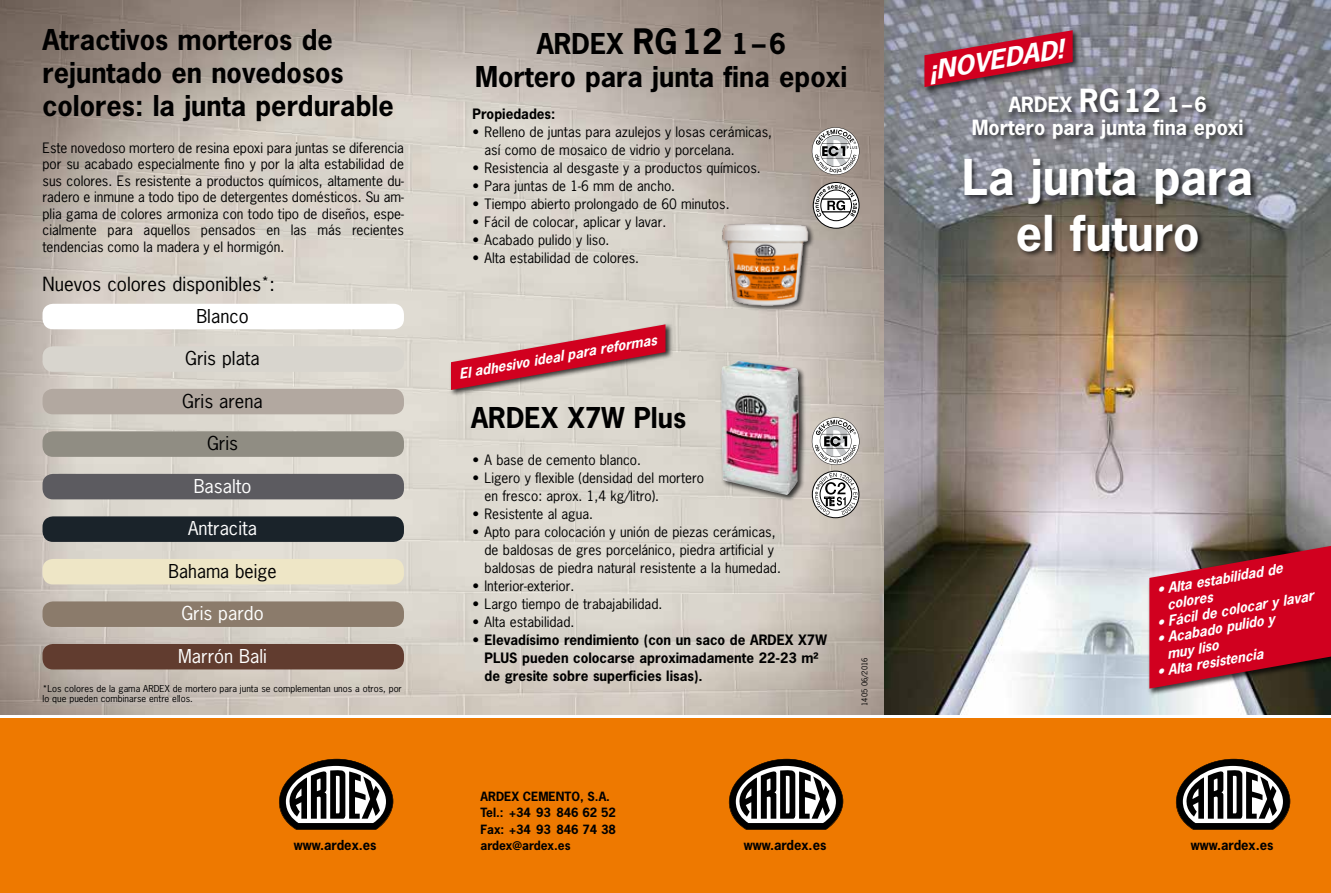
<style>
.page{position:relative;width:1331px;height:893px;background:#fff}
.page>*{position:absolute;margin:0;border:0;box-sizing:border-box;transform-origin:0 0}
.t1{font:700 46.5px/55.8px "News Gothic";color:#fff;text-align:center}
.t2{font:700 27px/33px "News Gothic Std";color:#000}
.t3{font:italic 700 24.45px "News Gothic Std";color:#fff;scale:1.07 1}
.t4{font:700 19.65px/22.5px "News Gothic Std";color:#fff;text-align:center}
.t5{font:18.3px "News Gothic Std";color:#000}
.t6{font:18px "News Gothic Std";color:#000}
.t7{font:18px "News Gothic Std";color:#fff}
.t8{font:13.5px/18px "News Gothic Std";color:#000}
.t9{font:13.5px/16.5px "News Gothic";color:#000;text-align:justify}
.t10{font:700 13.5px/18px "News Gothic Std";color:#000}
.t11{font:italic 700 13.5px/16.2px "News Gothic Std";color:#fff}
.t12{font:700 13.05px "News Gothic Std";color:#000}
.t13{font:700 12px/16.5px "News Gothic Std";color:#000}
.t14{font:9px/10.8px "News Gothic Std";color:#000}
.t15{font:7.5px "News Gothic";color:#000}
.s1{font-size:33px}
.s2{font-weight:400}
.s3{font-size:30px}
.s4{font-size:11.25px}
</style>
<div class="page">
<img style="left:0;top:0;width:1331px;height:714px">
<div style="left:0;top:719px;width:1331px;height:174px;background:#ee7900"></div>
<svg style="left:729px;top:759px;width:114px;height:71px"></svg>
<svg style="left:1176px;top:759px;width:114px;height:71px"></svg>
<svg style="left:279px;top:759px;width:114px;height:71px"></svg>
<div style="left:1148px;top:539px;width:183px;height:157px;background:#000;opacity:.75"></div>
<svg style="left:1149px;top:540px;width:182px;height:149px"></svg>
<div style="left:971px;top:87px;width:279px;height:59px;background:#000;opacity:.65"></div>
<div style="left:963px;top:157px;width:295px;height:101px;background:#000;opacity:.65"></div>
<div style="left:923px;top:29px;width:157px;height:65px;background:#000;opacity:.65"></div>
<svg style="left:924px;top:30px;width:149px;height:57px"></svg>
<div style="left:43px;top:304px;width:361px;height:25px;background:#fff;border-radius:10px"></div>
<div style="left:43px;top:559px;width:361px;height:25px;background:#eee6c6;border-radius:10px"></div>
<div style="left:43px;top:431px;width:361px;height:26px;background:#908d83;border-radius:10px"></div>
<div style="left:43px;top:346px;width:361px;height:26px;background:#d8d5ce;border-radius:10px"></div>
<div style="left:43px;top:601px;width:361px;height:26px;background:#8b7b6b;border-radius:10px"></div>
<div style="left:43px;top:474px;width:361px;height:25px;background:#5c5b60;border-radius:10px"></div>
<div style="left:43px;top:389px;width:361px;height:25px;background:#b2a8a0;border-radius:10px"></div>
<div style="left:43px;top:644px;width:361px;height:25px;background:#613c2f;border-radius:10px"></div>
<div style="left:43px;top:516px;width:361px;height:26px;background:#1a232a;border-radius:10px"></div>
<div style="left:721px;top:222px;width:94px;height:90px;background:#000;opacity:.75"></div>
<img style="left:719px;top:211px;width:90px;height:97px">
<div style="left:720px;top:360px;width:86px;height:142px;background:#000;opacity:.75"></div>
<img style="left:721px;top:361px;width:77px;height:134px">
<div style="left:449px;top:323px;width:224px;height:74px;background:#000;opacity:.75"></div>
<svg style="left:451px;top:324px;width:214px;height:66px"></svg>
<svg style="left:812px;top:127px;width:47px;height:48px"></svg>
<div style="left:813px;top:182px;width:46px;height:46px;background:#fff;border-radius:50%"></div>
<div style="left:813px;top:182px;width:46px;height:46px;border:1px solid #000;border-radius:50%"></div>
<svg style="left:815px;top:184px;width:42px;height:37px"></svg>
<svg style="left:812px;top:417px;width:47px;height:48px"></svg>
<svg style="left:812px;top:471px;width:47px;height:47px"></svg>
<svg style="left:814px;top:651px;width:7px;height:10px"></svg>
<h2 class="t2" style="left:43px;top:23px;width:353px">Atractivos morteros de rejuntado en novedosos colores: la junta perdurable</h2>
<p class="t9" style="left:43px;top:139px;width:363px">Este novedoso mortero de resina epoxi para juntas se diferencia por su acabado especialmente fino y por la alta estabilidad de sus colores. Es resistente a productos químicos, altamente du&shy;radero e inmune a todo tipo de detergentes domésticos. Su am&shy;plia gama de colores armoniza con todo tipo de diseños, espe&shy;cialmente para aquellos pensados en las más recientes tendencias como la madera y el hormigón.</p>
<h3 class="t5" style="left:43px;top:272px;width:234px">Nuevos colores disponibles<sup>*</sup>:</h3>
<h3 class="t6" style="left:196px;top:304px;width:54px">Blanco</h3>
<h3 class="t6" style="left:185px;top:347px;width:76px">Gris plata</h3>
<h3 class="t6" style="left:182px;top:389px;width:82px">Gris arena</h3>
<h3 class="t6" style="left:207px;top:432px;width:32px">Gris</h3>
<h3 class="t7" style="left:194px;top:474px;width:59px">Basalto</h3>
<h3 class="t7" style="left:188px;top:517px;width:70px">Antracita</h3>
<h3 class="t6" style="left:168px;top:560px;width:110px">Bahama beige</h3>
<h3 class="t7" style="left:181px;top:602px;width:84px">Gris pardo</h3>
<h3 class="t7" style="left:178px;top:645px;width:90px">Marrón Bali</h3>
<p class="t14" style="left:43px;top:683px;width:361px">*Los colores de la gama ARDEX de mortero para junta se complementan unos a otros, por lo que pueden combinarse entre ellos.</p>
<h2 class="t2" style="left:475px;top:27px;width:374px;text-align:center">ARDEX <span class="s1">RG12</span> 1–6<br>Mortero para junta fina epoxi</h2>
<p class="t10" style="left:472px;top:105px;width:84px">Propiedades:</p>
<p class="t8" style="left:484px;top:123px;width:289px;text-indent:-12px">• Relleno de juntas para azulejos y losas cerámicas, así como de mosaico de vidrio y porcelana.</p>
<p class="t8" style="left:472px;top:159px;width:290px">• Resistencia al desgaste y a productos químicos.</p>
<p class="t8" style="left:472px;top:177px;width:204px">• Para juntas de 1-6 mm de ancho.</p>
<p class="t8" style="left:472px;top:195px;width:259px">• Tiempo abierto prolongado de 60 minutos.</p>
<p class="t8" style="left:472px;top:213px;width:195px">• Fácil de colocar, aplicar y lavar.</p>
<p class="t8" style="left:472px;top:231px;width:138px">• Acabado pulido y liso.</p>
<p class="t8" style="left:472px;top:249px;width:168px">• Alta estabilidad de colores.</p>
<p class="t11" style="left:457px;top:366px;width:202px;rotate:-10deg">El adhesivo ideal para reformas</p>
<h2 class="t2" style="left:471px;top:401px;width:217px">ARDEX X7W Plus</h2>
<p class="t8" style="left:472px;top:451px;width:170px">• A base de cemento blanco.</p>
<p class="t8" style="left:484px;top:469px;width:221px;text-indent:-12px">• Ligero y flexible (densidad del mortero en fresco: aprox. 1,4 kg/litro).</p>
<p class="t8" style="left:472px;top:505px;width:122px">• Resistente al agua.</p>
<p class="t8" style="left:484px;top:523px;width:298px;text-indent:-12px">• Apto para colocación y unión de piezas cerámicas, de baldosas de gres porcelánico, piedra artificial y baldosas de piedra natural resistente a la humedad.</p>
<p class="t8" style="left:472px;top:577px;width:103px">• Interior-exterior.</p>
<p class="t8" style="left:472px;top:595px;width:191px">• Largo tiempo de trabajabilidad.</p>
<p class="t8" style="left:472px;top:613px;width:103px">• Alta estabilidad.</p>
<p class="t10" style="left:484px;top:631px;width:344px;text-indent:-12px"><span class="s2">•</span> Elevadísimo rendimiento (con un saco de ARDEX X7W<br>PLUS pueden colocarse aproximadamente 22-23 m² de gresite sobre superficies lisas).</p>
<p class="t15" style="left:860px;top:706px;width:50px;rotate:-90deg">1405 06/2016</p>
<p class="t13" style="left:480px;top:788px;width:137px">ARDEX CEMENTO, S.A.<br>Tel.: +34 93 846 62 52<br>Fax: +34 93 846 74 38</p>
<h3 class="t3" style="left:926px;top:55px;width:128px;rotate:-10deg">¡NOVEDAD!</h3>
<h3 class="t4" style="left:972px;top:93px;width:273px">ARDEX <span class="s3">RG12</span> 1–6<br>Mortero para junta fina epoxi</h3>
<h1 class="t1" style="left:962px;top:148px;width:292px">La junta para el futuro</h1>
<p class="t11" style="left:1163px;top:581px;width:121px;text-indent:-7px;rotate:-10deg">• Alta estabilidad de colores</p>
<p class="t11" style="left:1156px;top:615px;width:160px;rotate:-10deg">• Fácil de colocar y lavar</p>
<p class="t11" style="left:1163px;top:630px;width:114px;text-indent:-7px;rotate:-10deg">• Acabado pulido y muy liso</p>
<p class="t11" style="left:1156px;top:664px;width:109px;rotate:-10deg">• Alta resistencia</p>
<p class="t12" style="left:294px;top:836px;width:84px">www.ardex.es</p>
<p class="t13" style="left:480px;top:837px;width:92px">ardex<span class="s4">@</span>ardex.es</p>
<p class="t12" style="left:744px;top:836px;width:84px">www.ardex.es</p>
<p class="t12" style="left:1191px;top:836px;width:84px">www.ardex.es</p>
</div>
